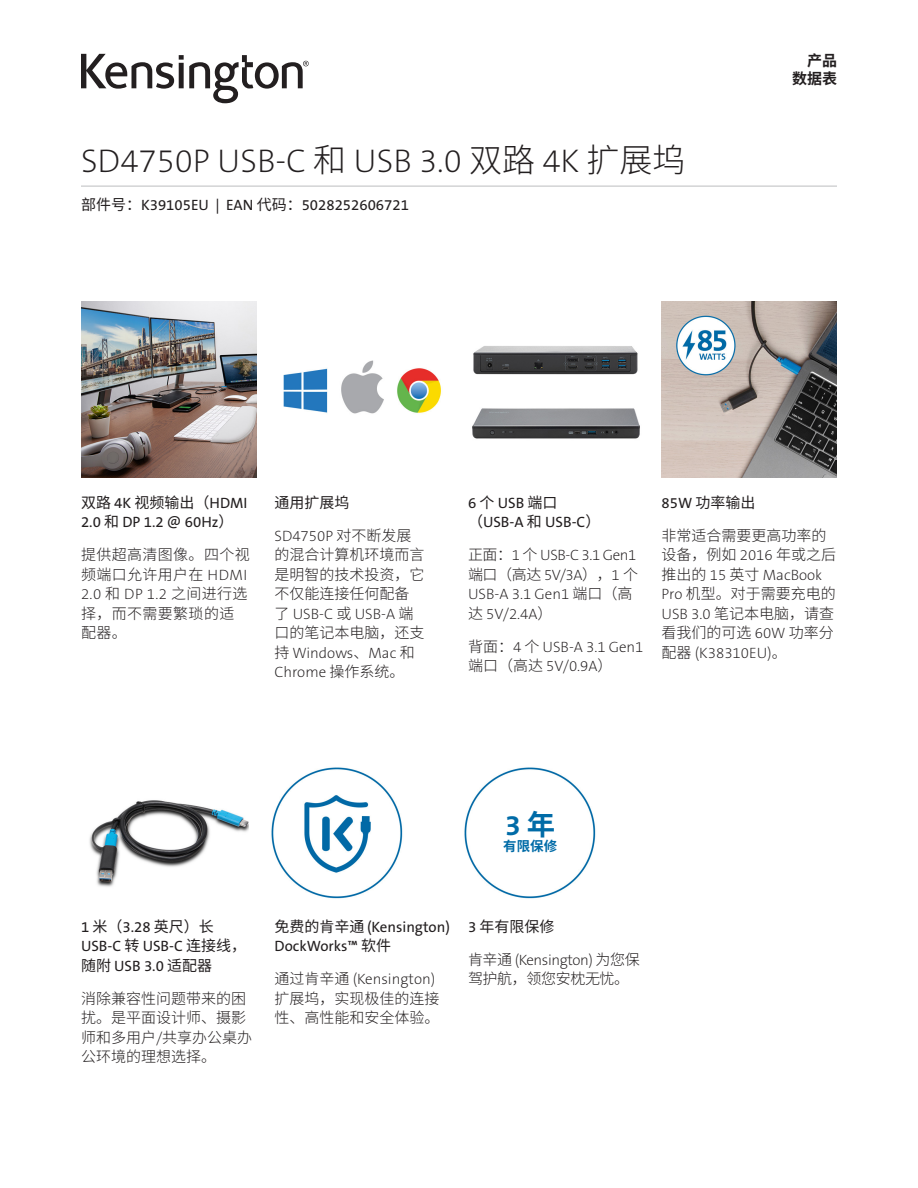
<style>
.page{position:relative;width:918px;height:1188px;background:#fff}
.page>*{position:absolute;margin:0;border:0;box-sizing:border-box;transform-origin:0 0}
.Main_Header{font:33px "The Sans KENSINGTON2 XL";color:#231f20}
.Body{font:28.5px "The Sans KENSINGTON7 Bd";color:#006ba7}
.Body-2{font:300 15px/19.5px "Noto Sans CJ Ksc";color:#231f20}
.Body-3{font:15px/19.5px "The Sans KENSINGTON5 Rg";color:#231f20}
.Body-4{font:15px/19.5px "The Sans KENSINGTON2 XL";color:#231f20}
.Body-5{font:300 15px/19.5px "Noto Sans CJ Ksc";letter-spacing:.025em;color:#231f20}
.Part_No__UPC{font:15px "The Sans KENSINGTON5 Rg";color:#231f20}
.Body-6{font:300 15px/19.5px "Noto Sans CJ Ksc";letter-spacing:-.025em;color:#231f20}
.Body-7{font:15px "Noto Sans CJ Ksc";color:#231f20}
.Part_No__UPC-2{font:700 15px "Noto Sans CJ Ksc";color:#231f20}
.Body-8{font:700 13.5px "Noto Sans CJ Ksc";color:#006ba7}
.s1{font-family:"Noto Sans CJ Ksc";font-weight:300}
.s2{font-family:"Noto Sans CJ Ksc"}
.s3{font-family:"The Sans KENSINGTON2 XL";font-weight:400}
.s4{font-family:"The Sans KENSINGTON5 Rg"}
.s5{font-family:"Noto Sans CJ Ksc";font-weight:700}
</style>
<div class="page">
<svg style="left:81px;top:54px;width:228px;height:49px"></svg>
<hr style="left:81px;top:186px;width:756px;height:1px;background:#bcbdc0">
<img style="left:81px;top:302px;width:175px;height:175px">
<img style="left:89px;top:800px;width:160px;height:87px">
<img style="left:662px;top:302px;width:175px;height:175px">
<img style="left:283px;top:360px;width:158px;height:54px">
<img style="left:464px;top:767px;width:132px;height:132px">
<img style="left:472px;top:346px;width:168px;height:93px">
<img style="left:271px;top:767px;width:132px;height:132px">
<div style="left:477px;top:802px;width:106px;height:62px;background:#fff"></div>
<p class="Main_Header" style="left:81px;top:143px;width:606px">SD4750P USB-C <span class="s1">和</span> USB 3.0 <span class="s1">双路</span> 4K <span class="s1">扩展坞</span></p>
<p class="Part_No__UPC" style="left:81px;top:197px;width:329px"><span class="s2">部件号：</span>K39105EU | EAN <span class="s2">代码：</span>5028252606721</p>
<p class="Part_No__UPC-2" style="left:807px;top:52px;width:31px">产品</p>
<p class="Part_No__UPC-2" style="left:792px;top:70px;width:46px">数据表</p>
<p class="Body-3" style="left:81px;top:493px;width:168px"><span class="s2">双路</span> 4K <span class="s2">视频输出（</span>HDMI<br>2.0 <span class="s2">和</span> DP 1.2 @ 60Hz<span class="s2">）</span></p>
<p class="Body-5" style="left:81px;top:545px;width:170px">提供超高清图像。四个视频端口允许用户在 <span class="s3">HDMI<br>2.0</span> 和 <span class="s3">DP 1.2</span> 之间进行选择，而不需要繁琐的适配器。</p>
<p class="Body-7" style="left:274px;top:494px;width:76px">通用扩展坞</p>
<p class="Body-2" style="left:274px;top:526px;width:151px"><span class="s3">SD4750P</span> 对不断发展的混合计算机环境而言是明智的技术投资，它不仅能连接任何配备了 <span class="s3">USB-C</span> 或 <span class="s3">USB-A</span> 端口的笔记本电脑，还支持 <span class="s3">Windows</span>、<span class="s3">Mac</span> 和<br><span class="s3">Chrome</span> 操作系统。</p>
<p class="Body-3" style="left:468px;top:493px;width:134px">6 <span class="s2">个</span> USB <span class="s2">端口（</span>USB-A <span class="s2">和</span> USB-C<span class="s2">）</span></p>
<p class="Body-4" style="left:468px;top:546px;width:172px"><span class="s1">正面：</span>1 <span class="s1">个</span> USB-C 3.1 Gen1<span class="s1">端口（高达</span> 5V/3A<span class="s1">），</span>1 <span class="s1">个<br></span>USB-A 3.1 Gen1 <span class="s1">端口（高达</span> 5V/2.4A<span class="s1">）</span></p>
<p class="Body-4" style="left:468px;top:637px;width:177px"><span class="s1">背面：</span>4 <span class="s1">个</span> USB-A 3.1 Gen1<span class="s1">端口（高达</span> 5V/0.9A<span class="s1">）</span></p>
<p class="Body-7" style="left:662px;top:494px;width:96px"><span class="s4">85W</span> 功率输出</p>
<p class="Body-2" style="left:662px;top:526px;width:176px">非常适合需要更高功率的设备，例如 <span class="s3">2016</span> 年或之后推出的 <span class="s3">15</span> 英寸 <span class="s3">MacBook<br>Pro</span> 机型。对于需要充电的<br><span class="s3">USB 3.0</span> 笔记本电脑，请查看我们的可选 <span class="s3">60W</span> 功率分配器 <span class="s3">(K38310EU)</span>。</p>
<p class="Body" style="left:505px;top:810px;width:52px">3 <span class="s5">年</span></p>
<p class="Body-8" style="left:503px;top:839px;width:55px">有限保修</p>
<p class="Body-3" style="left:81px;top:917px;width:167px">1 <span class="s2">米（</span>3.28 <span class="s2">英尺）长<br></span>USB-C <span class="s2">转</span> USB-C <span class="s2">连接线，随附</span> USB 3.0 <span class="s2">适配器</span></p>
<p class="Body-2" style="left:81px;top:989px;width:173px">消除兼容性问题带来的困扰。是平面设计师、摄影师和多用户<span class="s3">/</span>共享办公桌办公环境的理想选择。</p>
<p class="Body-3" style="left:274px;top:917px;width:177px"><span class="s2">免费的肯辛通</span> (Kensington)<br>DockWorks™ <span class="s2">软件</span></p>
<p class="Body-2" style="left:274px;top:969px;width:166px">通过肯辛通 <span class="s3">(Kensington)</span>扩展坞，实现极佳的连接性、高性能和安全体验。</p>
<p class="Body-7" style="left:468px;top:918px;width:88px"><span class="s4">3</span> 年有限保修</p>
<p class="Body-6" style="left:468px;top:950px;width:173px">肯辛通 <span class="s3">(Kensington)</span> 为您保驾护航，领您安枕无忧。</p>
</div>
